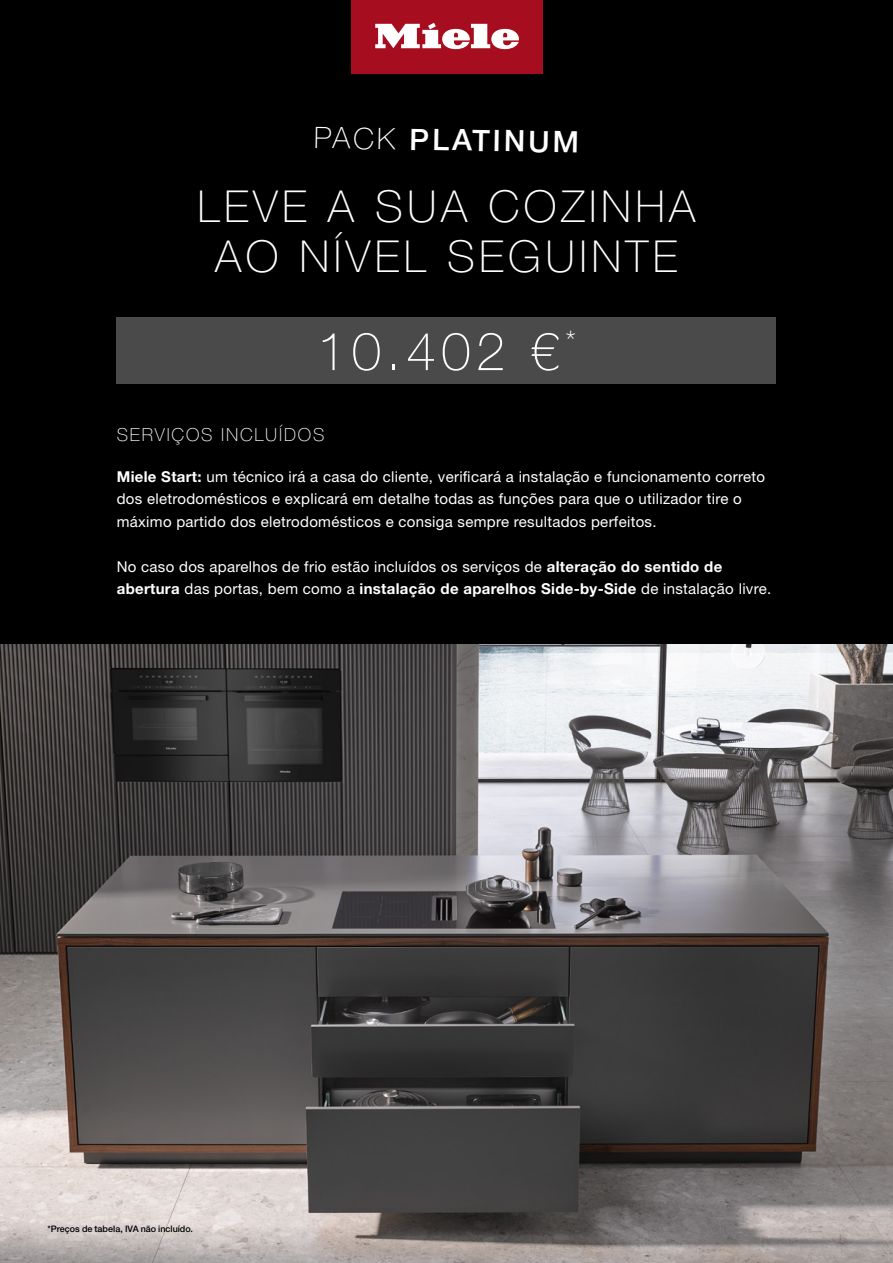
<style>
.page{position:relative;width:893px;height:1263px;background:#000}
.page>*{position:absolute;margin:0;border:0;box-sizing:border-box;transform-origin:0 0}
.t1{font:100 52.95px "Helvetica Neue LT Std";color:#fff}
.t2{font:100 44.1px/49.9px "Helvetica Neue LT Std";letter-spacing:.1em;color:#fff;text-align:center}
.t3{font:500 29.7px "Helvetica Neue LT Std";color:#fff}
.t4{font:100 18px "Helvetica Neue LT Std";letter-spacing:.1em;color:#fff}
.t5{font:15px/22.5px "Helvetica Neue LT Std";letter-spacing:.02em;color:#fff}
.t6{font:500 9px "Helvetica Neue LT Std";color:#000}
.s1{font-weight:100}
.s2{font-weight:700}
</style>
<div class="page">
<div style="left:117px;top:317px;width:659px;height:67px;background:#4b4a4a"></div>
<div style="left:351px;top:0;width:191px;height:73px;background:#a60d1f"></div>
<svg style="left:375px;top:23px;width:144px;height:26px"></svg>
<img style="left:0;top:644px;width:893px;height:619px">
<h3 class="t3" style="left:314px;top:120px;width:267px;rotate:1deg"><span class="s1">PACK</span> PLATINUM</h3>
<h2 class="t2" style="left:198px;top:181px;width:499px">LEVE A SUA COZINHA<br>AO NÍVEL SEGUINTE</h2>
<h1 class="t1" style="left:317px;top:321px;width:260px">10.402 €<sup>*</sup></h1>
<p class="t4" style="left:117px;top:425px;width:209px">SERVIÇOS INCLUÍDOS</p>
<p class="t5" style="left:117px;top:465px;width:650px"><span class="s2">Miele Start:</span> um técnico irá a casa do cliente, verificará a instalação e funcionamento correto dos eletrodomésticos e explicará em detalhe todas as funções para que o utilizador tire o máximo partido dos eletrodomésticos e consiga sempre resultados perfeitos.</p>
<p class="t5" style="left:117px;top:555px;width:656px">No caso dos aparelhos de frio estão incluídos os serviços de <span class="s2">alteração do sentido de abertura</span> das portas, bem como a <span class="s2">instalação de aparelhos Side-by-Side</span> de instalação livre.</p>
<p class="t6" style="left:47px;top:1223px;width:147px">*Preços de tabela, IVA não incluído.</p>
</div>
